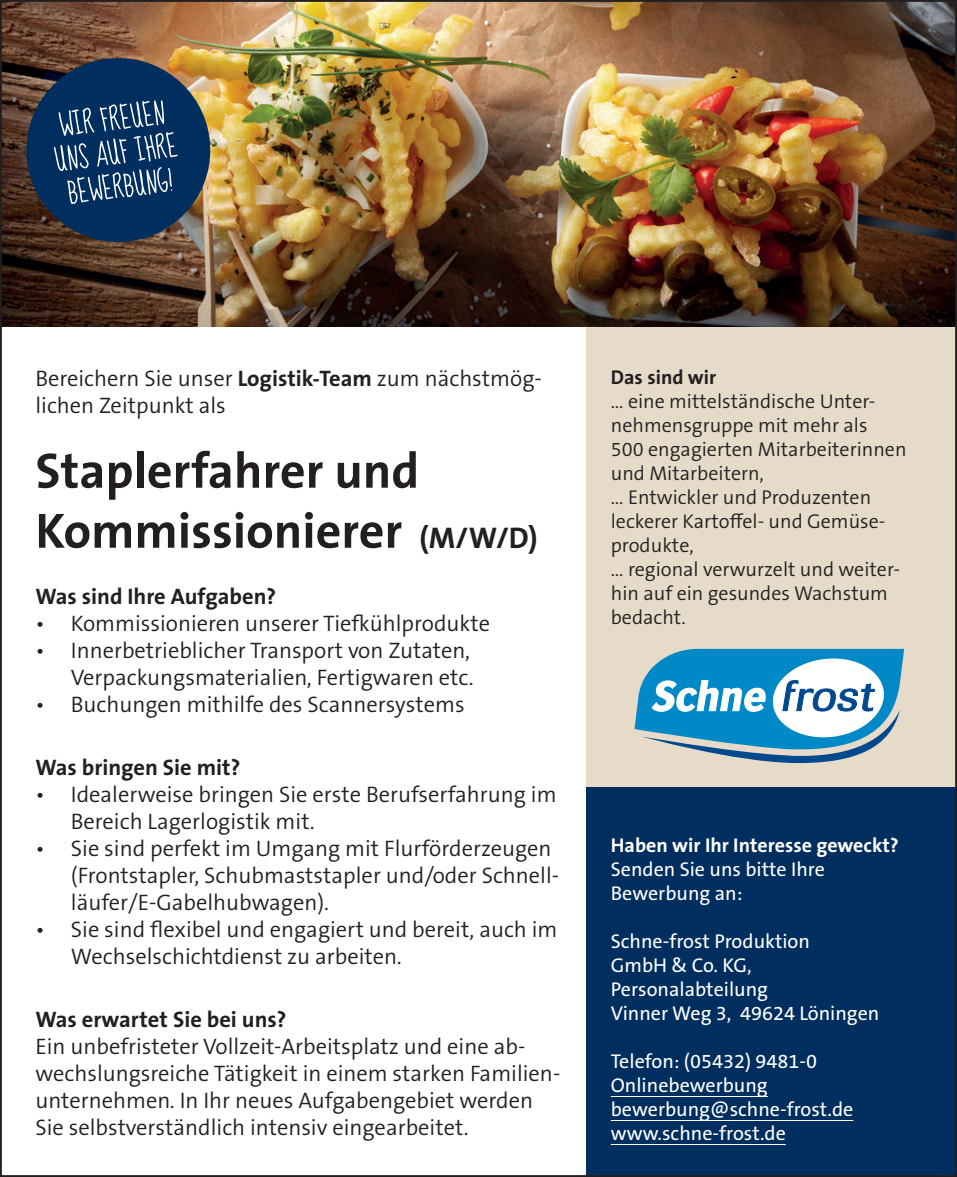
<style>
.page{position:relative;width:957px;height:1177px;background:#fff}
.page>*{position:absolute;margin:0;border:0;box-sizing:border-box;transform-origin:0 0}
.t1{font:700 50px/60px "The Sans";color:#231f20}
.t2{font:300 22.5px/27px "The Sans B W4";color:#231f20}
.t3{font:700 22.5px "The Sans";color:#231f20}
.t4{font:300 20px/24px "The Sans B W4";color:#231f20}
.t5{font:20px/24px "The Sans B W5 Plain";color:#fff}
.t6{font:700 20px "The Sans";color:#fff}
.t7{font:700 20px "The Sans";color:#231f20}
.s1{font-family:"The Sans";font-weight:700}
.s2{font-size:30px}
</style>
<div class="page">
<div style="left:586px;top:326px;width:371px;height:461px;background:#e6dbc8"></div>
<div style="left:586px;top:787px;width:371px;height:389px;background:#002e5e"></div>
<hr style="left:611px;top:1095px;width:157px;height:1px;background:#fff">
<hr style="left:611px;top:1119px;width:242px;height:1px;background:#fff">
<hr style="left:611px;top:1143px;width:175px;height:1px;background:#fff">
<svg style="left:634px;top:649px;width:270px;height:114px"></svg>
<img style="left:3px;top:3px;width:951px;height:323px">
<img style="left:21px;top:53px;width:195px;height:194px">
<p class="t2" style="left:35px;top:364px;width:508px">Bereichern Sie unser <span class="s1">Logistik-Team</span> zum nächstmög&shy;lichen Zeitpunkt als</p>
<h1 class="t1" style="left:35px;top:441px;width:504px">Staplerfahrer und<br>Kommissionierer <span class="s2">(M/W/D)</span></h1>
<p class="t3" style="left:35px;top:581px;width:242px">Was sind Ihre Aufgaben?</p>
<p class="t2" style="left:35px;top:609px;width:456px">• Kommissionieren unserer Tiefkühlprodukte</p>
<p class="t2" style="left:35px;top:636px;width:440px;text-align:right">• Innerbetrieblicher Transport von Zutaten,<br>Verpackungsmaterialien, Fertigwaren etc.</p>
<p class="t2" style="left:35px;top:690px;width:431px">• Buchungen mithilfe des Scannersystems</p>
<p class="t3" style="left:35px;top:752px;width:206px">Was bringen Sie mit?</p>
<p class="t2" style="left:71px;top:780px;width:487px;text-indent:-35px">• Idealerweise bringen Sie erste Berufserfahrung im<br>Bereich Lagerlogistik mit.</p>
<p class="t2" style="left:71px;top:834px;width:490px;text-indent:-35px">• Sie sind perfekt im Umgang mit Flurförderzeugen (Frontstapler, Schubmaststapler und/oder Schnell&shy;läufer/E-Gabelhubwagen).</p>
<p class="t2" style="left:71px;top:915px;width:488px;text-indent:-35px">• Sie sind flexibel und engagiert und bereit, auch im<br>Wechselschichtdienst zu arbeiten.</p>
<p class="t3" style="left:35px;top:1004px;width:253px">Was erwartet Sie bei uns?</p>
<p class="t2" style="left:35px;top:1032px;width:526px">Ein unbefristeter Vollzeit-Arbeitsplatz und eine ab&shy;wechslungsreiche Tätigkeit in einem starken Familien&shy;unternehmen. In Ihr neues Aufgabengebiet werden Sie selbstverständlich intensiv eingearbeitet.</p>
<p class="t7" style="left:611px;top:364px;width:107px">Das sind wir</p>
<p class="t4" style="left:611px;top:389px;width:297px">… eine mittelständische Unter&shy;nehmensgruppe mit mehr als<br>500 engagierten Mitarbeiterinnen und Mitarbeitern,<br>… Entwickler und Produzenten leckerer Kartoffel- und Gemüse&shy;produkte,<br>… regional verwurzelt und weiter&shy;hin auf ein gesundes Wachstum bedacht.</p>
<p class="t6" style="left:611px;top:832px;width:289px">Haben wir Ihr Interesse geweckt?</p>
<p class="t5" style="left:611px;top:857px;width:215px">Senden Sie uns bitte Ihre<br>Bewerbung an:</p>
<p class="t5" style="left:611px;top:929px;width:270px">Schne-frost Produktion<br>GmbH &amp; Co. KG,<br>Personalabteilung<br>Vinner Weg 3, 49624 Löningen</p>
<p class="t5" style="left:611px;top:1049px;width:244px">Telefon: (05432) 9481-0<br>Onlinebewerbung bewerbung@schne-frost.de www.schne-frost.de</p>
</div>
